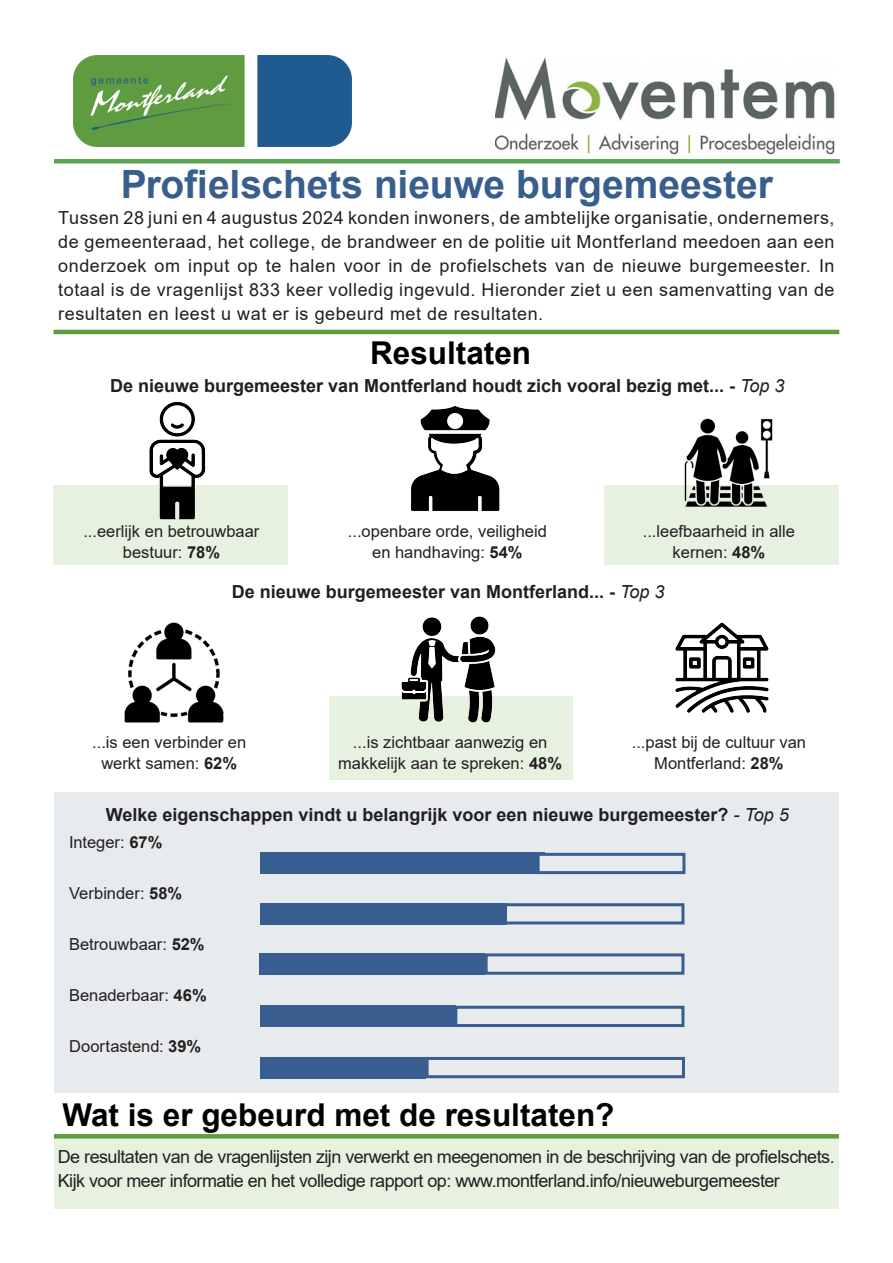
<style>
.page{position:relative;width:893px;height:1263px;background:#fff}
.page>*{position:absolute;margin:0;border:0;box-sizing:border-box;transform-origin:0 0}
.Kop_1{font:700 39px "Arial";letter-spacing:-.005em;color:#385e8f}
.Kop_2{font:700 31.5px "Arial";color:#000001}
.Standaard_tekst__paragrafen{font:18px/24px "Arial";letter-spacing:-.03em;color:#231f20;text-align:justify}
.Kop_3{font:700 18px "Arial";color:#231f20}
.Standaard_tekst__paragrafen-2{font:16.5px/21px "Arial";color:#231f20;text-align:center}
.Lijst{font:16.5px "Arial";color:#231f20}
.s1{font-weight:400;font-style:italic}
.s2{font-weight:700}
</style>
<div class="page">
<div style="left:54px;top:793px;width:785px;height:300px;background:#e8ebed"></div>
<div style="left:497px;top:903px;width:187px;height:21px;background:#e8ebed;border:3px solid #385e8f"></div>
<hr style="left:54px;top:330px;width:785px;height:4px;background:#5f9c41">
<div style="left:54px;top:486px;width:234px;height:79px;background:#e7f1e0"></div>
<div style="left:605px;top:486px;width:234px;height:79px;background:#e7f1e0"></div>
<div style="left:330px;top:696px;width:243px;height:84px;background:#e7f1e0"></div>
<img style="left:74px;top:55px;width:278px;height:92px">
<img style="left:495px;top:57px;width:339px;height:98px">
<div style="left:54px;top:159px;width:786px;height:5px;background:#5ba554"></div>
<div style="left:260px;top:853px;width:285px;height:21px;background:#385e8f"></div>
<div style="left:260px;top:1057px;width:166px;height:21px;background:#385e8f"></div>
<div style="left:260px;top:1006px;width:195px;height:21px;background:#385e8f"></div>
<div style="left:260px;top:953px;width:225px;height:22px;background:#385e8f"></div>
<div style="left:260px;top:903px;width:246px;height:21px;background:#385e8f"></div>
<img style="left:401px;top:616px;width:94px;height:106px">
<img style="left:150px;top:402px;width:56px;height:118px">
<img style="left:411px;top:406px;width:89px;height:105px">
<img style="left:124px;top:622px;width:99px;height:100px">
<img style="left:676px;top:622px;width:93px;height:91px">
<div style="left:537px;top:853px;width:148px;height:21px;background:#e8ebed;border:3px solid #385e8f"></div>
<img style="left:681px;top:418px;width:93px;height:88px">
<div style="left:454px;top:1006px;width:230px;height:21px;background:#e8ebed;border:3px solid #385e8f"></div>
<div style="left:426px;top:1057px;width:259px;height:21px;background:#e8ebed;border:3px solid #385e8f"></div>
<div style="left:485px;top:953px;width:199px;height:22px;background:#e8ebed;border:3px solid #385e8f"></div>
<div style="left:54px;top:1138px;width:785px;height:71px;background:#e6f1df"></div>
<svg style="left:54px;top:1134px;width:785px;height:4px;background:#619d44"></svg>
<h1 class="Kop_1" style="left:121px;top:157px;width:654px">Profielschets nieuwe burgemeester</h1>
<p class="Standaard_tekst__paragrafen" style="left:58px;top:206px;width:778px">Tussen 28 juni en 4 augustus 2024 konden inwoners, de ambtelijke organisatie, ondernemers, de gemeenteraad, het college, de brandweer en de politie uit Montferland meedoen aan een onderzoek om input op te halen voor in de profielschets van de nieuwe burgemeester. In totaal is de vragenlijst 833 keer volledig ingevuld. Hieronder ziet u een samenvatting van de resultaten en leest u wat er is gebeurd met de resultaten.</p>
<h2 class="Kop_2" style="left:370px;top:331px;width:163px">Resultaten</h2>
<h2 class="Kop_3" style="left:110px;top:373px;width:676px">De nieuwe burgemeester van Montferland houdt zich vooral bezig met... - <span class="s1">Top 3</span></h2>
<p class="Standaard_tekst__paragrafen-2" style="left:83px;top:521px;width:178px">...eerlijk en betrouwbaar bestuur: <span class="s2">78%</span></p>
<p class="Standaard_tekst__paragrafen-2" style="left:643px;top:521px;width:154px">...leefbaarheid in alle kernen: <span class="s2">48%</span></p>
<p class="Standaard_tekst__paragrafen-2" style="left:348px;top:521px;width:201px">...openbare orde, veiligheid en handhaving: <span class="s2">54%</span></p>
<h2 class="Kop_3" style="left:232px;top:579px;width:434px">De nieuwe burgemeester van Montferland... - <span class="s1">Top 3</span></h2>
<p class="Standaard_tekst__paragrafen-2" style="left:92px;top:731px;width:156px">...is een verbinder en werkt samen: <span class="s2">62%</span></p>
<p class="Standaard_tekst__paragrafen-2" style="left:632px;top:731px;width:176px">...past bij de cultuur van<br>Montferland: <span class="s2">28%</span></p>
<p class="Standaard_tekst__paragrafen-2" style="left:338px;top:731px;width:225px">...is zichtbaar aanwezig en makkelijk aan te spreken: <span class="s2">48%</span></p>
<h2 class="Kop_3" style="left:106px;top:802px;width:685px">Welke eigenschappen vindt u belangrijk voor een nieuwe burgemeester? <span class="s1">- Top 5</span></h2>
<p class="Lijst" style="left:69px;top:831px;width:95px">Integer: <span class="s2">67%</span></p>
<p class="Lijst" style="left:69px;top:882px;width:115px">Verbinder: <span class="s2">58%</span></p>
<p class="Lijst" style="left:69px;top:933px;width:137px">Betrouwbaar: <span class="s2">52%</span></p>
<p class="Lijst" style="left:69px;top:984px;width:139px">Benaderbaar: <span class="s2">46%</span></p>
<p class="Lijst" style="left:69px;top:1035px;width:134px">Doortastend: <span class="s2">39%</span></p>
<h2 class="Kop_2" style="left:63px;top:1093px;width:553px">Wat is er gebeurd met de resultaten?</h2>
<p class="Standaard_tekst__paragrafen" style="left:58px;top:1145px;width:778px">De resultaten van de vragenlijsten zijn verwerkt en meegenomen in de beschrijving van de profielschets.<br>Kijk voor meer informatie en het volledige rapport op: www.montferland.info/nieuweburgemeester</p>
</div>
